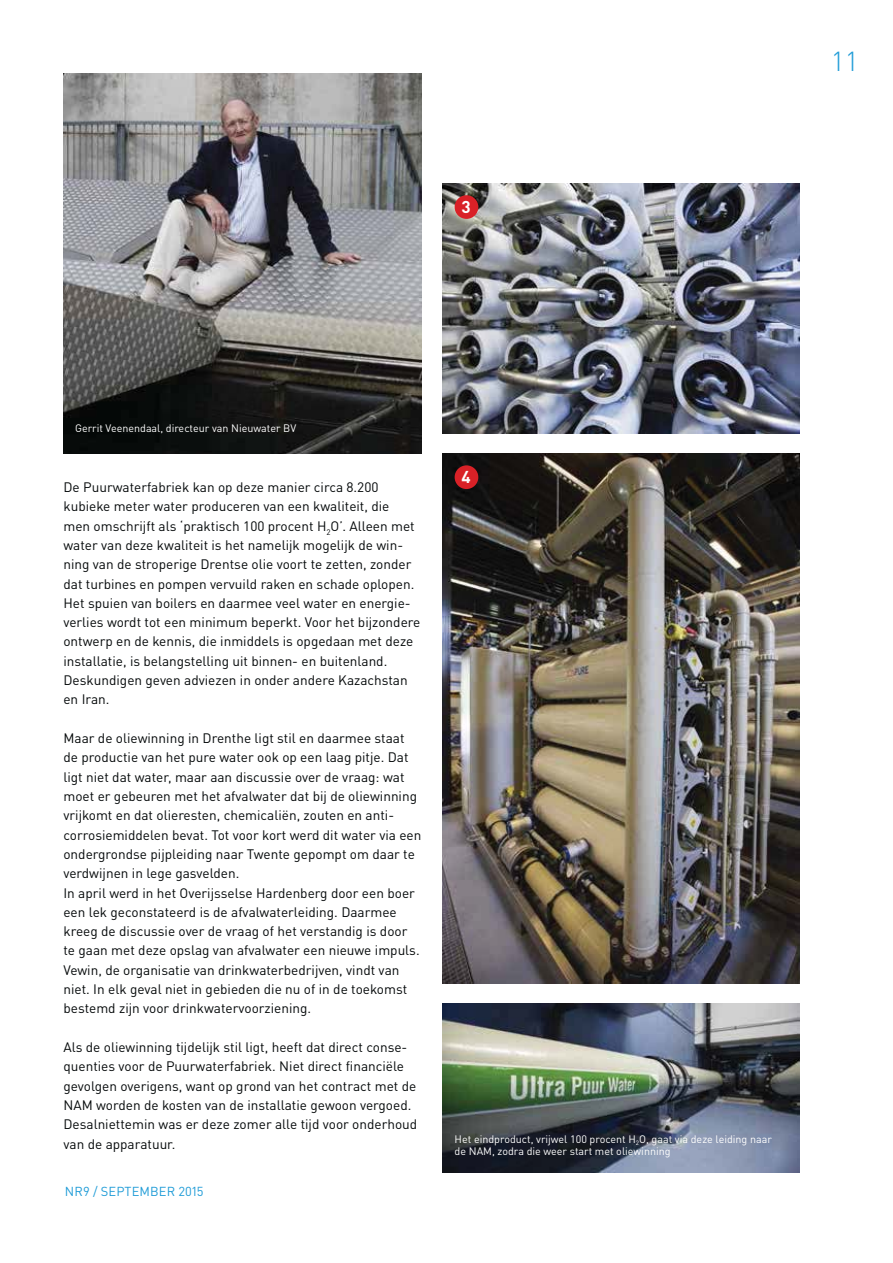
<style>
.page{position:relative;width:893px;height:1263px;background:#fff}
.page>*{position:absolute;margin:0;border:0;box-sizing:border-box;transform-origin:0 0}
.t1{font:300 27.15px "DIN Pro";color:#209cd7}
.t2{font:700 16.95px "DIN Pro";color:#fff}
.t3{font:13.65px/19.4px "DIN Pro";color:#040809}
.t4{font:12.9px "DIN Pro";letter-spacing:.01em;color:#209cd7}
.t5{font:10.8px/11.4px "DIN Pro";color:#fff}
</style>
<div class="page">
<img style="left:442px;top:183px;width:357px;height:251px">
<img style="left:442px;top:453px;width:357px;height:530px">
<img style="left:442px;top:1003px;width:357px;height:170px">
<img style="left:63px;top:73px;width:359px;height:381px">
<div style="left:455px;top:195px;width:23px;height:24px;background:#d92127;border-radius:50%"></div>
<div style="left:455px;top:465px;width:23px;height:24px;background:#d92127;border-radius:50%"></div>
<p class="t2" style="left:461px;top:201px;width:11px">3</p>
<h1 class="t1" style="left:831px;top:46px;width:29px">11</h1>
<p class="t5" style="left:75px;top:423px;width:223px">Gerrit Veenendaal, directeur van Nieuwater BV</p>
<p class="t3" style="left:63px;top:479px;width:358px">De Puurwaterfabriek kan op deze manier circa 8.200 kubieke meter water produceren van een kwaliteit, die<br>men omschrijft als ‘praktisch 100 procent H<sub>2</sub>O’. Alleen met water van deze kwaliteit is het namelijk mogelijk de win&shy;ning van de stroperige Drentse olie voort te zetten, zonder dat turbines en pompen vervuild raken en schade oplopen.<br>Het spuien van boilers en daarmee veel water en energie&shy;verlies wordt tot een minimum beperkt. Voor het bijzondere ontwerp en de kennis, die inmiddels is opgedaan met deze installatie, is belangstelling uit binnen- en buitenland.<br>Deskundigen geven adviezen in onder andere Kazachstan en Iran.</p>
<p class="t3" style="left:63px;top:730px;width:359px">Maar de oliewinning in Drenthe ligt stil en daarmee staat de productie van het pure water ook op een laag pitje. Dat ligt niet dat water, maar aan discussie over de vraag: wat moet er gebeuren met het afvalwater dat bij de oliewinning vrijkomt en dat olieresten, chemicaliën, zouten en anti&shy;corrosiemiddelen bevat. Tot voor kort werd dit water via een ondergrondse pijpleiding naar Twente gepompt om daar te verdwijnen in lege gasvelden.<br>In april werd in het Overijsselse Hardenberg door een boer een lek geconstateerd is de afvalwaterleiding. Daarmee kreeg de discussie over de vraag of het verstandig is door te gaan met deze opslag van afvalwater een nieuwe impuls.<br>Vewin, de organisatie van drinkwaterbedrijven, vindt van niet. In elk geval niet in gebieden die nu of in de toekomst bestemd zijn voor drinkwatervoorziening.</p>
<p class="t3" style="left:63px;top:1039px;width:355px">Als de oliewinning tijdelijk stil ligt, heeft dat direct conse&shy;quenties voor de Puurwater fabriek. Niet direct financiële gevolgen overigens, want op grond van het contract met de NAM worden de kosten van de installatie gewoon vergoed.<br>Desalniettemin was er deze zomer alle tijd voor onderhoud van de apparatuur.</p>
<p class="t4" style="left:65px;top:1186px;width:140px">NR9 / SEPTEMBER 2015</p>
<p class="t2" style="left:461px;top:471px;width:11px">4</p>
<p class="t5" style="left:455px;top:1135px;width:319px">Het eindproduct, vrijwel 100 procent H<sub>2</sub>O, gaat via deze leiding naar de NAM, zodra die weer start met oliewinning</p>
</div>
